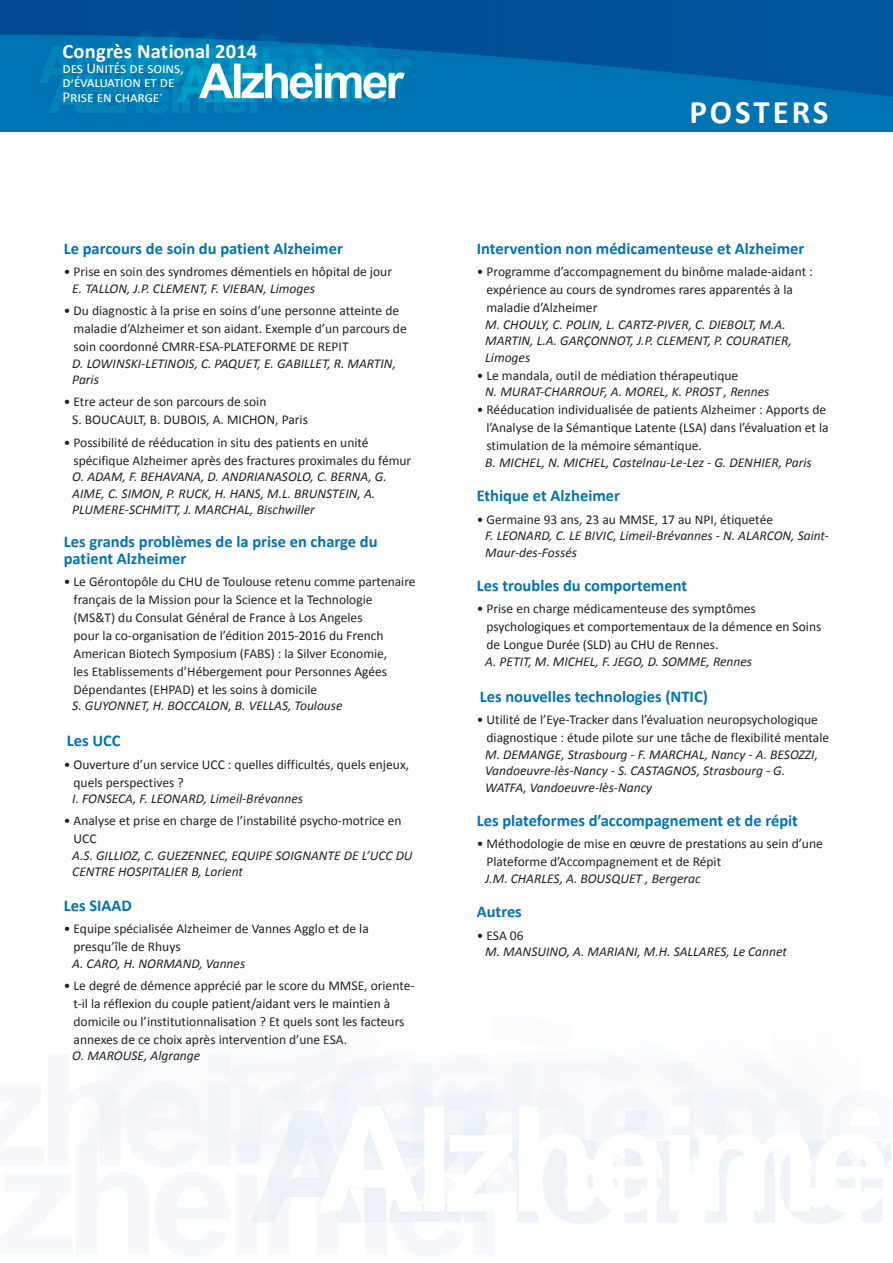
<style>
.page{position:relative;width:893px;height:1263px;background:#fff}
.page>*{position:absolute;margin:0;border:0;box-sizing:border-box;transform-origin:0 0}
.t1{font:700 33px "Calibri";letter-spacing:.09em;color:#fff}
.t2{font:700 20.55px "Calibri";letter-spacing:.01em;color:#fff}
.t3{font:700 16.5px/16.5px "Calibri";color:#0073b2}
.t4{font:15.15px/14.5px "Calibri";letter-spacing:-.01em;color:#fff}
.t5{font:13.5px/18px "Calibri";color:#231f20}
.t6{font:italic 13.5px/16.5px "Calibri";color:#231f20}
.t7{font:6.6px "Calibri";color:#fff}
</style>
<div class="page">
<svg style="left:0;top:0;width:893px;height:132px;background:#0061a3"></svg>
<img style="left:39px;top:9px;width:388px;height:123px">
<h2 class="t2" style="left:63px;top:39px;width:196px">Congrès National 2014</h2>
<p class="t4" style="left:63px;top:60px;width:123px">des Unités de soins, d<sub>’</sub>évaluation et de<br>Prise en charge</p>
<p class="t7" style="left:159px;top:92px;width:5px">*</p>
<p class="t3" style="left:64px;top:240px;width:281px">Le parcours de soin du patient Alzheimer</p>
<p class="t5" style="left:64px;top:262px;width:330px">• Prise en soin des syndromes démentiels en hôpital de jour</p>
<p class="t6" style="left:72px;top:279px;width:244px">E. TALLON, J.P. CLEMENT, F. VIEBAN, Limoges</p>
<p class="t5" style="left:74px;top:301px;width:335px;text-indent:-10px">• Du diagnostic à la prise en soins d’une personne atteinte de maladie d’Alzheimer et son aidant. Exemple d’un parcours de soin coordonné CMRR-ESA-PLATEFORME DE REPIT</p>
<p class="t6" style="left:72px;top:354px;width:325px">D. LOWINSKI-LETINOIS, C. PAQUET, E. GABILLET, R. MARTIN,<br>Paris</p>
<p class="t5" style="left:72px;top:392px;width:237px;text-indent:-9px">• Etre acteur de son parcours de soin<br>S. BOUCAULT, B. DUBOIS, A. MICHON, Paris</p>
<p class="t5" style="left:74px;top:432px;width:339px;text-indent:-10px">• Possibilité de rééducation in situ des patients en unité spécifique Alzheimer après des fractures proximales du fémur</p>
<p class="t6" style="left:72px;top:468px;width:316px">O. ADAM, F. BEHAVANA, D. ANDRIANASOLO, C. BERNA, G.<br>AIME, C. SIMON, P. RUCK, H. HANS, M.L. BRUNSTEIN, A.<br>PLUMERE-SCHMITT, J. MARCHAL, Bischwiller</p>
<p class="t3" style="left:64px;top:533px;width:315px">Les grands problèmes de la prise en charge du patient Alzheimer</p>
<p class="t5" style="left:74px;top:572px;width:344px;text-indent:-10px">• Le Gérontopôle du CHU de Toulouse retenu comme partenaire français de la Mission pour la Science et la Technologie (MS&amp;T) du Consulat Général de France à Los Angeles<br>pour la co-organisation de l’édition 2015-2016 du French American Biotech Symposium (FABS) : la Silver Economie,<br>les Etablissements d’Hébergement pour Personnes Agées Dépendantes (EHPAD) et les soins à domicile</p>
<p class="t6" style="left:72px;top:697px;width:272px">S. GUYONNET, H. BOCCALON, B. VELLAS, Toulouse</p>
<p class="t3" style="left:67px;top:732px;width:55px">Les UCC</p>
<p class="t5" style="left:74px;top:754px;width:337px;text-indent:-10px">• Ouverture d’un service UCC : quelles difficultés, quels enjeux, quels perspectives ?</p>
<p class="t6" style="left:72px;top:790px;width:232px">I. FONSECA, F. LEONARD, Limeil-Brévannes</p>
<p class="t5" style="left:74px;top:811px;width:329px;text-indent:-10px">• Analyse et prise en charge de l’instabilité psycho-motrice en<br>UCC</p>
<p class="t6" style="left:72px;top:846px;width:342px">A.S. GILLIOZ, C. GUEZENNEC, EQUIPE SOIGNANTE DE L’UCC DU<br>CENTRE HOSPITALIER B, Lorient</p>
<p class="t3" style="left:64px;top:896px;width:70px">Les SIAAD</p>
<p class="t5" style="left:74px;top:919px;width:297px;text-indent:-10px">• Equipe spécialisée Alzheimer de Vannes Agglo et de la presqu’île de Rhuys</p>
<p class="t6" style="left:72px;top:954px;width:174px">A. CARO, H. NORMAND, Vannes</p>
<p class="t5" style="left:74px;top:976px;width:342px;text-indent:-10px">• Le degré de démence apprécié par le score du MMSE, oriente&shy;t-il la réflexion du couple patient/aidant vers le maintien à domicile ou l’institutionnalisation ? Et quels sont les facteurs annexes de ce choix après intervention d’une ESA.</p>
<p class="t6" style="left:72px;top:1047px;width:130px">O. MAROUSE, Algrange</p>
<h1 class="t1" style="left:689px;top:91px;width:141px">POSTERS</h1>
<p class="t3" style="left:477px;top:240px;width:329px">Intervention non médicamenteuse et Alzheimer</p>
<p class="t5" style="left:486px;top:262px;width:328px;text-indent:-10px">• Programme d’accompagnement du binôme malade-aidant : expérience au cours de syndromes rares apparentés à la maladie d’Alzheimer</p>
<p class="t6" style="left:485px;top:315px;width:308px">M. CHOULY, C. POLIN, L. CARTZ-PIVER, C. DIEBOLT, M.A.<br>MARTIN, L.A. GARÇONNOT, J.P. CLEMENT, P. COURATIER,<br>Limoges</p>
<p class="t5" style="left:477px;top:366px;width:263px">• Le mandala, outil de médiation thérapeutique</p>
<p class="t6" style="left:485px;top:383px;width:286px">N. MURAT-CHARROUF, A. MOREL, K. PROST , Rennes</p>
<p class="t5" style="left:486px;top:400px;width:344px;text-indent:-10px">• Rééducation individualisée de patients Alzheimer : Apports de l’Analyse de la Sémantique Latente (LSA) dans l’évaluation et la stimulation de la mémoire sémantique.</p>
<p class="t6" style="left:485px;top:453px;width:328px">B. MICHEL, N. MICHEL, Castelnau-Le-Lez - G. DENHIER, Paris</p>
<p class="t3" style="left:477px;top:487px;width:145px">Ethique et Alzheimer</p>
<p class="t5" style="left:477px;top:509px;width:298px">• Germaine 93 ans, 23 au MMSE, 17 au NPI, étiquetée</p>
<p class="t6" style="left:485px;top:527px;width:345px">F. LEONARD, C. LE BIVIC, Limeil-Brévannes - N. ALARCON, Saint-<br>Maur-des-Fossés</p>
<p class="t3" style="left:477px;top:577px;width:212px">Les troubles du comportement</p>
<p class="t5" style="left:486px;top:599px;width:336px;text-indent:-10px">• Prise en charge médicamenteuse des symptômes psychologiques et comportementaux de la démence en Soins de Longue Durée (SLD) au CHU de Rennes.</p>
<p class="t6" style="left:485px;top:652px;width:268px">A. PETIT, M. MICHEL, F. JEGO, D. SOMME, Rennes</p>
<p class="t3" style="left:480px;top:687px;width:230px">Les nouvelles technologies (NTIC)</p>
<p class="t5" style="left:486px;top:710px;width:344px;text-indent:-10px">• Utilité de l’Eye-Tracker dans l’évaluation neuropsychologique diagnostique : étude pilote sur une tâche de flexibilité mentale</p>
<p class="t6" style="left:485px;top:745px;width:334px">M. DEMANGE, Strasbourg - F. MARCHAL, Nancy - A. BESOZZI,<br>Vandoeuvre-lès-Nancy - S. CASTAGNOS, Strasbourg - G.<br>WATFA, Vandoeuvre-lès-Nancy</p>
<p class="t3" style="left:477px;top:812px;width:323px">Les plateformes d’accompagnement et de répit</p>
<p class="t5" style="left:486px;top:834px;width:338px;text-indent:-10px">• Méthodologie de mise en œuvre de prestations au sein d’une<br>Plateforme d’Accompagnement et de Répit</p>
<p class="t6" style="left:485px;top:869px;width:217px">J.M. CHARLES, A. BOUSQUET , Bergerac</p>
<p class="t3" style="left:477px;top:903px;width:47px">Autres</p>
<p class="t5" style="left:477px;top:925px;width:48px">• ESA 06</p>
<p class="t6" style="left:485px;top:943px;width:303px">M. MANSUINO, A. MARIANI, M.H. SALLARES, Le Cannet</p>
</div>
